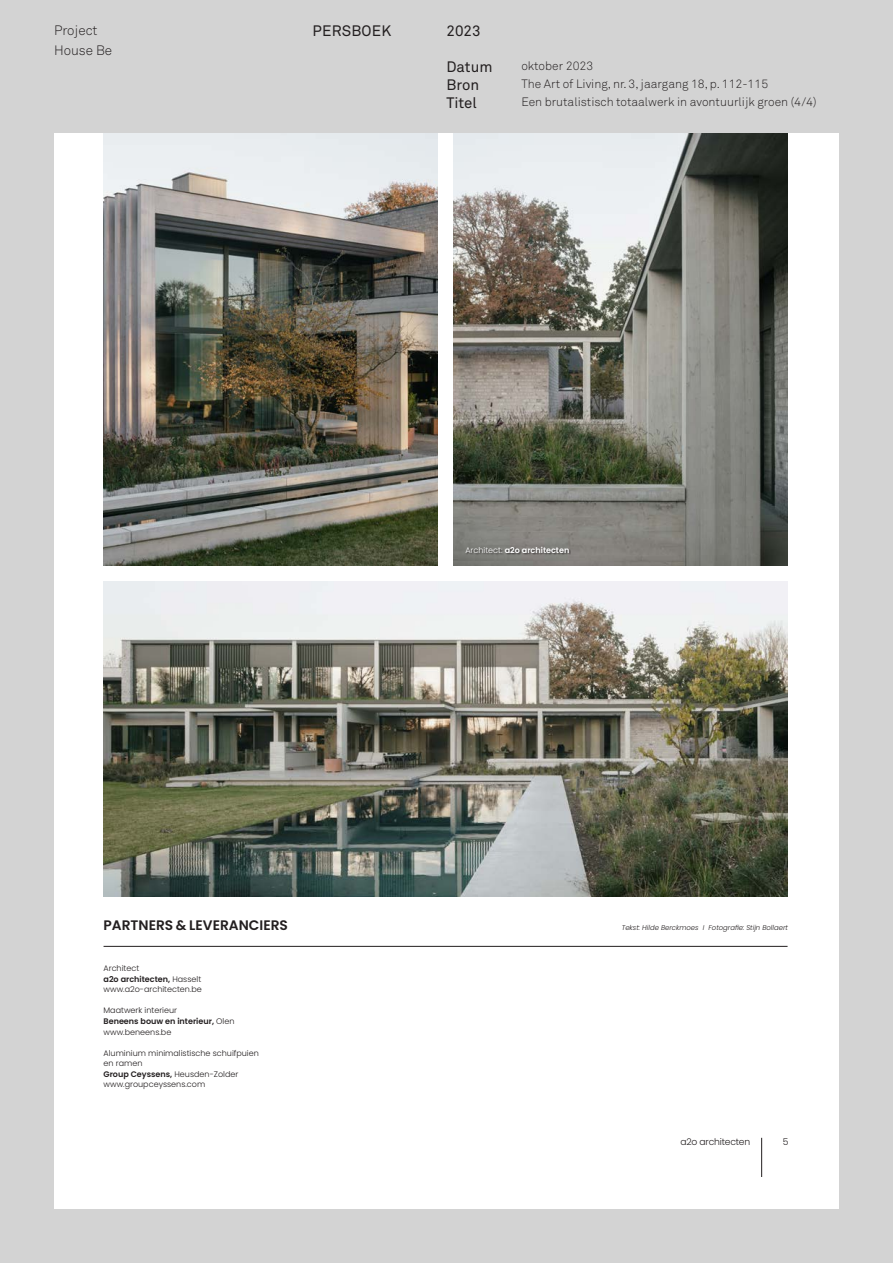
<style>
.page{position:relative;width:893px;height:1263px;background:#d3d3d3}
.page>*{position:absolute;margin:0;border:0;box-sizing:border-box;transform-origin:0 0}
.t1{font:15px/18px "Akkurat Std";color:#231f20}
.t2{font:600 13.8px "Poppins";color:#231f20}
.t3{font:300 13.5px "Akkurat Std";color:#231f20}
.t4{font:300 12px "Akkurat Std";color:#231f20}
.t5{font:300 9.15px "Poppins";letter-spacing:-.02em;color:#231f20}
.t6{font:300 8.1px/10.5px "Poppins";color:#231f20}
.t7{font:600 8.1px "Poppins";color:#fff}
.t8{font:italic 300 6.9px "Poppins";color:#231f20}
.s1{font-weight:300}
.s2{font-weight:600}
</style>
<div class="page">
<div style="left:54px;top:134px;width:785px;height:1075px;background:#fff"></div>
<hr style="left:761px;top:1138px;width:1px;height:39px;background:#231f20">
<img style="left:104px;top:582px;width:684px;height:315px">
<img style="left:104px;top:134px;width:334px;height:431px">
<img style="left:454px;top:134px;width:334px;height:431px">
<hr style="left:104px;top:946px;width:684px;height:1px;background:#231f20">
<div style="left:465px;top:546px;width:106px;height:10px;background:#231f20;opacity:.75"></div>
<p class="t3" style="left:54px;top:22px;width:45px">Project</p>
<p class="t3" style="left:54px;top:42px;width:60px">House Be</p>
<h1 class="t1" style="left:313px;top:22px;width:80px">PERSBOEK</h1>
<h1 class="t1" style="left:446px;top:22px;width:36px">2023</h1>
<h1 class="t1" style="left:446px;top:58px;width:48px">Datum<br>Bron<br>Titel</h1>
<p class="t4" style="left:521px;top:59px;width:73px">oktober 2023</p>
<p class="t4" style="left:521px;top:77px;width:248px">The Art of Living, nr. 3, jaargang 18, p. 112-115</p>
<p class="t4" style="left:521px;top:95px;width:297px">Een brutalistisch totaalwerk in avontuurlijk groen (4/4)</p>
<p class="t7" style="left:465px;top:545px;width:105px"><span class="s1">Architect:</span> a2o architecten</p>
<p class="t2" style="left:104px;top:917px;width:186px">PARTNERS &amp; LEVERANCIERS</p>
<p class="t8" style="left:622px;top:923px;width:168px">Tekst: Hilde Berckmoes I Fotografie: Stijn Bollaert</p>
<p class="t6" style="left:104px;top:963px;width:100px">Architect<br><span class="s2">a2o architecten,</span> Hasselt www.a2o-architecten.be</p>
<p class="t6" style="left:104px;top:1005px;width:133px">Maatwerk interieur<br><span class="s2">Beneens bouw en interieur,</span> Olen www.beneens.be</p>
<p class="t6" style="left:104px;top:1047px;width:157px">Aluminium minimalistische schuifpuien en ramen<br><span class="s2">Group Ceyssens,</span> Heusden-Zolder www.groupceyssens.com</p>
<p class="t5" style="left:680px;top:1137px;width:71px">a2o architecten</p>
<p class="t5" style="left:783px;top:1137px;width:7px">5</p>
</div>
